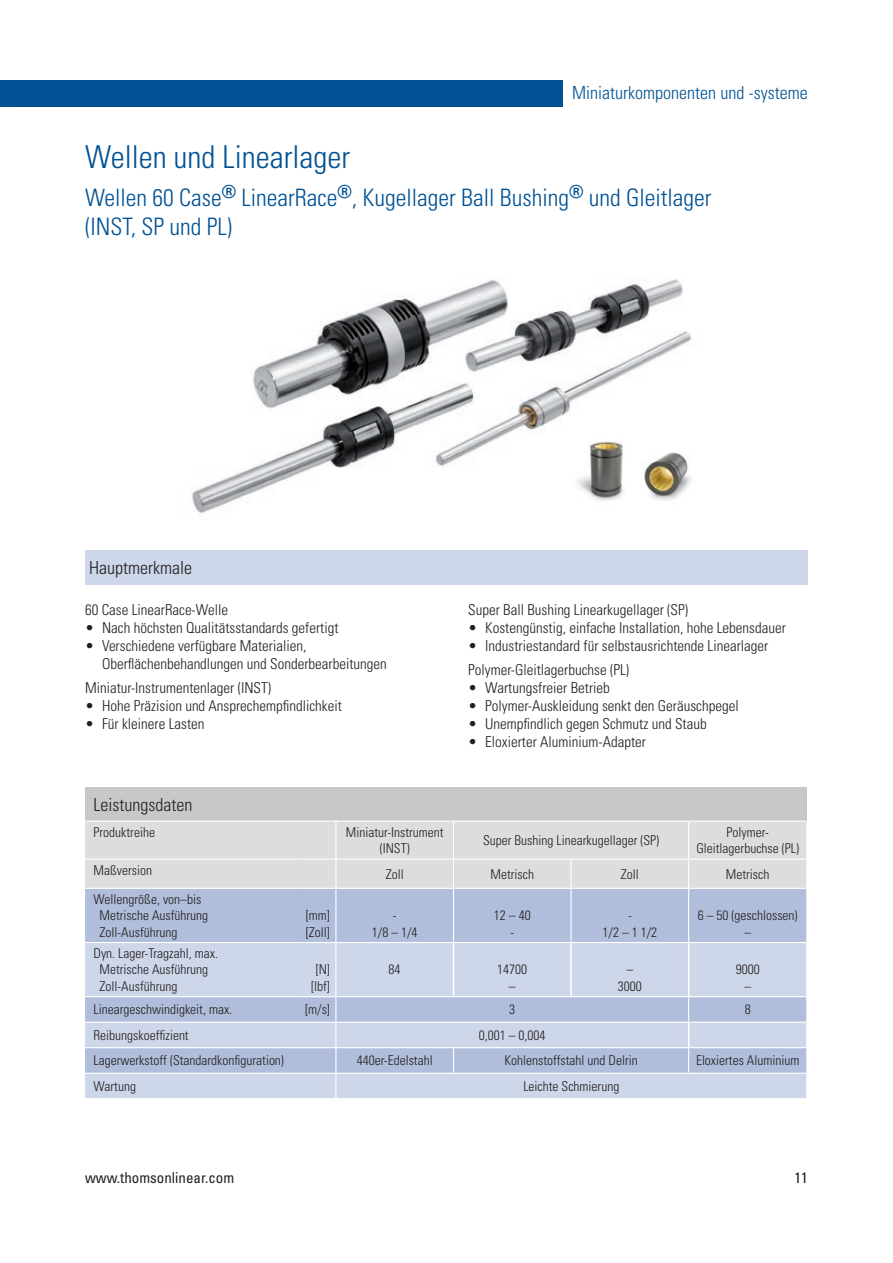
<style>
.page{position:relative;width:893px;height:1263px;background:#fff}
.page>*{position:absolute;margin:0;border:0;box-sizing:border-box;transform-origin:0 0}
.t1{font:300 condensed 31.5px "Univers LT Std";color:#005294}
.t2{font:300 condensed 24px/28.8px "Univers LT Std";color:#005294}
.t3{font:300 condensed 18px "Univers LT Std";color:#005294}
.t4{font:300 condensed 18px "Univers LT Std";color:#231f20}
.t5{font:300 condensed 15px/18px "Univers LT Std";color:#231f20}
.t6{font:condensed 15px "Univers LT Std";color:#231f20}
.t7{font:300 condensed 13.5px/16.2px "Univers LT Std";color:#231f20;text-align:center}
</style>
<div class="page">
<div style="left:0;top:80px;width:562px;height:27px;background:#005294"></div>
<div style="left:85px;top:787px;width:721px;height:34px;background:#c7c8ca"></div>
<div style="left:85px;top:822px;width:721px;height:66px;background:#dcdddf"></div>
<div style="left:85px;top:889px;width:721px;height:53px;background:#b1bedb"></div>
<svg style="left:85px;top:943px;width:721px;height:155px;background:#c5cee4"></svg>
<hr style="left:453px;top:943px;width:1px;height:53px;background:#fff">
<hr style="left:570px;top:943px;width:2px;height:53px;background:#fff">
<hr style="left:453px;top:822px;width:1px;height:36px;background:#fff">
<hr style="left:336px;top:858px;width:117px;height:2px;background:#fff">
<hr style="left:453px;top:858px;width:118px;height:2px;background:#fff">
<svg style="left:453px;top:860px;width:1px;height:28px"></svg>
<hr style="left:571px;top:858px;width:118px;height:2px;background:#fff">
<hr style="left:570px;top:860px;width:2px;height:28px;background:#fff">
<hr style="left:453px;top:889px;width:1px;height:53px;background:#fff">
<hr style="left:570px;top:889px;width:2px;height:53px;background:#fff">
<hr style="left:336px;top:996px;width:117px;height:1px;background:#fff">
<hr style="left:453px;top:996px;width:118px;height:1px;background:#fff">
<hr style="left:571px;top:996px;width:118px;height:1px;background:#fff">
<hr style="left:336px;top:1022px;width:117px;height:1px;background:#fff">
<hr style="left:453px;top:1022px;width:118px;height:1px;background:#fff">
<hr style="left:571px;top:1022px;width:118px;height:1px;background:#fff">
<hr style="left:336px;top:1047px;width:117px;height:1px;background:#fff">
<hr style="left:453px;top:1047px;width:118px;height:1px;background:#fff">
<svg style="left:453px;top:1048px;width:1px;height:25px"></svg>
<hr style="left:571px;top:1047px;width:118px;height:1px;background:#fff">
<hr style="left:336px;top:1073px;width:117px;height:1px;background:#fff">
<hr style="left:453px;top:1073px;width:118px;height:1px;background:#fff">
<hr style="left:571px;top:1073px;width:118px;height:1px;background:#fff">
<hr style="left:689px;top:1073px;width:117px;height:1px;background:#fff">
<hr style="left:85px;top:820px;width:213px;height:2px;background:#fff">
<hr style="left:298px;top:820px;width:38px;height:2px;background:#fff">
<hr style="left:336px;top:820px;width:117px;height:2px;background:#fff">
<hr style="left:453px;top:820px;width:118px;height:2px;background:#fff">
<hr style="left:571px;top:820px;width:118px;height:2px;background:#fff">
<hr style="left:689px;top:820px;width:117px;height:2px;background:#fff">
<hr style="left:335px;top:822px;width:1px;height:36px;background:#fff">
<hr style="left:85px;top:858px;width:213px;height:2px;background:#fff">
<hr style="left:298px;top:858px;width:38px;height:2px;background:#fff">
<svg style="left:335px;top:860px;width:1px;height:28px"></svg>
<hr style="left:335px;top:889px;width:1px;height:53px;background:#fff">
<hr style="left:335px;top:943px;width:1px;height:53px;background:#fff">
<hr style="left:85px;top:996px;width:213px;height:1px;background:#fff">
<hr style="left:298px;top:996px;width:38px;height:1px;background:#fff">
<hr style="left:85px;top:1022px;width:213px;height:1px;background:#fff">
<hr style="left:298px;top:1022px;width:38px;height:1px;background:#fff">
<hr style="left:85px;top:1047px;width:213px;height:1px;background:#fff">
<hr style="left:298px;top:1047px;width:38px;height:1px;background:#fff">
<hr style="left:85px;top:1073px;width:213px;height:1px;background:#fff">
<hr style="left:298px;top:1073px;width:38px;height:1px;background:#fff">
<svg style="left:335px;top:997px;width:1px;height:101px"></svg>
<hr style="left:688px;top:822px;width:1px;height:36px;background:#fff">
<hr style="left:689px;top:858px;width:117px;height:2px;background:#fff">
<svg style="left:688px;top:860px;width:1px;height:28px"></svg>
<hr style="left:688px;top:889px;width:1px;height:53px;background:#fff">
<hr style="left:689px;top:996px;width:117px;height:1px;background:#fff">
<hr style="left:689px;top:1022px;width:117px;height:1px;background:#fff">
<hr style="left:689px;top:1047px;width:117px;height:1px;background:#fff">
<hr style="left:688px;top:943px;width:1px;height:53px;background:#fff">
<svg style="left:688px;top:997px;width:1px;height:76px"></svg>
<img style="left:191px;top:279px;width:501px;height:235px">
<img style="left:562px;top:423px;width:79px;height:91px">
<img style="left:627px;top:436px;width:65px;height:78px">
<div style="left:85px;top:550px;width:722px;height:34px;background:#ced6e9"></div>
<p class="t3" style="left:572px;top:82px;width:237px">Miniaturkomponenten und -systeme</p>
<p class="t1" style="left:85px;top:138px;width:267px">Wellen und Linearlager</p>
<p class="t2" style="left:85px;top:183px;width:628px">Wellen 60 Case<sup>®</sup> LinearRace<sup>®</sup>, Kugellager Ball Bushing<sup>®</sup> und Gleitlager (INST, SP und PL)</p>
<p class="t4" style="left:89px;top:556px;width:104px">Hauptmerkmale</p>
<p class="t5" style="left:85px;top:600px;width:144px">60 Case LinearRace-Welle</p>
<p class="t5" style="left:85px;top:618px;width:255px">• Nach höchsten Qualitätsstandards gefertigt</p>
<p class="t5" style="left:102px;top:636px;width:286px;text-indent:-17px">• Verschiedene verfügbare Materialien,<br>Oberflächenbehandlungen und Sonderbearbeitungen</p>
<p class="t5" style="left:85px;top:678px;width:188px">Miniatur-Instrumentenlager (INST)</p>
<p class="t5" style="left:85px;top:696px;width:258px">• Hohe Präzision und Ansprechempfindlichkeit</p>
<p class="t5" style="left:85px;top:714px;width:121px">• Für kleinere Lasten</p>
<p class="t5" style="left:468px;top:600px;width:221px">Super Ball Bushing Linearkugellager (SP)</p>
<p class="t5" style="left:468px;top:618px;width:319px">• Kostengünstig, einfache Installation, hohe Lebensdauer</p>
<p class="t5" style="left:468px;top:636px;width:302px">• Industriestandard für selbstausrichtende Linearlager</p>
<p class="t5" style="left:468px;top:660px;width:163px">Polymer-Gleitlagerbuchse (PL)</p>
<p class="t5" style="left:468px;top:678px;width:143px">• Wartungsfreier Betrieb</p>
<p class="t5" style="left:468px;top:696px;width:272px">• Polymer-Auskleidung senkt den Geräuschpegel</p>
<p class="t5" style="left:468px;top:714px;width:240px">• Unempfindlich gegen Schmutz und Staub</p>
<p class="t5" style="left:468px;top:732px;width:179px">• Eloxierter Aluminium-Adapter</p>
<p class="t4" style="left:94px;top:793px;width:100px">Leistungsdaten</p>
<p class="t7" style="left:94px;top:824px;width:63px">Produktreihe</p>
<p class="t7" style="left:346px;top:824px;width:99px">Miniatur-Instrument (INST)</p>
<p class="t7" style="left:483px;top:832px;width:178px">Super Bushing Linearkugellager (SP)</p>
<p class="t7" style="left:696px;top:824px;width:104px">Polymer-<br>Gleitlagerbuchse (PL)</p>
<p class="t7" style="left:94px;top:862px;width:60px">Maßversion</p>
<p class="t7" style="left:386px;top:866px;width:19px">Zoll</p>
<p class="t7" style="left:491px;top:866px;width:45px">Metrisch</p>
<p class="t7" style="left:621px;top:866px;width:19px">Zoll</p>
<p class="t7" style="left:726px;top:866px;width:45px">Metrisch</p>
<p class="t7" style="left:94px;top:891px;width:109px">Wellengröße, von–bis</p>
<p class="t7" style="left:100px;top:907px;width:110px">Metrische Ausführung</p>
<p class="t7" style="left:100px;top:924px;width:79px">Zoll-Ausführung</p>
<p class="t7" style="left:306px;top:907px;width:26px">[mm]</p>
<p class="t7" style="left:306px;top:924px;width:25px">[Zoll]</p>
<p class="t7" style="left:698px;top:907px;width:101px">6 – 50 (geschlossen)</p>
<p class="t7" style="left:744px;top:924px;width:8px">–</p>
<p class="t7" style="left:494px;top:907px;width:38px">12 – 40</p>
<p class="t7" style="left:510px;top:924px;width:5px">-</p>
<p class="t7" style="left:393px;top:907px;width:5px">-</p>
<p class="t7" style="left:372px;top:924px;width:47px">1/8 – 1/4</p>
<p class="t7" style="left:628px;top:907px;width:5px">-</p>
<p class="t7" style="left:602px;top:924px;width:56px">1/2 – 1 1/2</p>
<p class="t7" style="left:94px;top:945px;width:126px">Dyn. Lager-Tragzahl, max.</p>
<p class="t7" style="left:100px;top:962px;width:110px">Metrische Ausführung</p>
<p class="t7" style="left:100px;top:978px;width:79px">Zoll-Ausführung</p>
<p class="t7" style="left:316px;top:962px;width:16px">[N]</p>
<p class="t7" style="left:311px;top:978px;width:20px">[lbf]</p>
<p class="t7" style="left:389px;top:962px;width:13px">84</p>
<p class="t7" style="left:497px;top:962px;width:31px">14700</p>
<p class="t7" style="left:509px;top:978px;width:8px">–</p>
<p class="t7" style="left:626px;top:962px;width:8px">–</p>
<p class="t7" style="left:618px;top:978px;width:25px">3000</p>
<p class="t7" style="left:736px;top:962px;width:25px">9000</p>
<p class="t7" style="left:744px;top:978px;width:8px">–</p>
<p class="t7" style="left:94px;top:1001px;width:140px">Lineargeschwindigkeit, max.</p>
<p class="t7" style="left:305px;top:1001px;width:26px">[m/s]</p>
<p class="t7" style="left:509px;top:1001px;width:7px">3</p>
<p class="t7" style="left:745px;top:1001px;width:7px">8</p>
<p class="t7" style="left:94px;top:1027px;width:97px">Reibungskoeffizient</p>
<p class="t7" style="left:479px;top:1027px;width:68px">0,001 – 0,004</p>
<p class="t7" style="left:94px;top:1052px;width:192px">Lagerwerkstoff (Standardkonfiguration)</p>
<p class="t7" style="left:357px;top:1052px;width:77px">440er-Edelstahl</p>
<p class="t7" style="left:504px;top:1052px;width:135px">Kohlenstoffstahl und Delrin</p>
<p class="t7" style="left:696px;top:1052px;width:105px">Eloxiertes Aluminium</p>
<p class="t7" style="left:94px;top:1078px;width:44px">Wartung</p>
<p class="t7" style="left:523px;top:1078px;width:97px">Leichte Schmierung</p>
<p class="t6" style="left:85px;top:1168px;width:151px">www.thomsonlinear.com</p>
<p class="t6" style="left:795px;top:1168px;width:15px">11</p>
</div>
